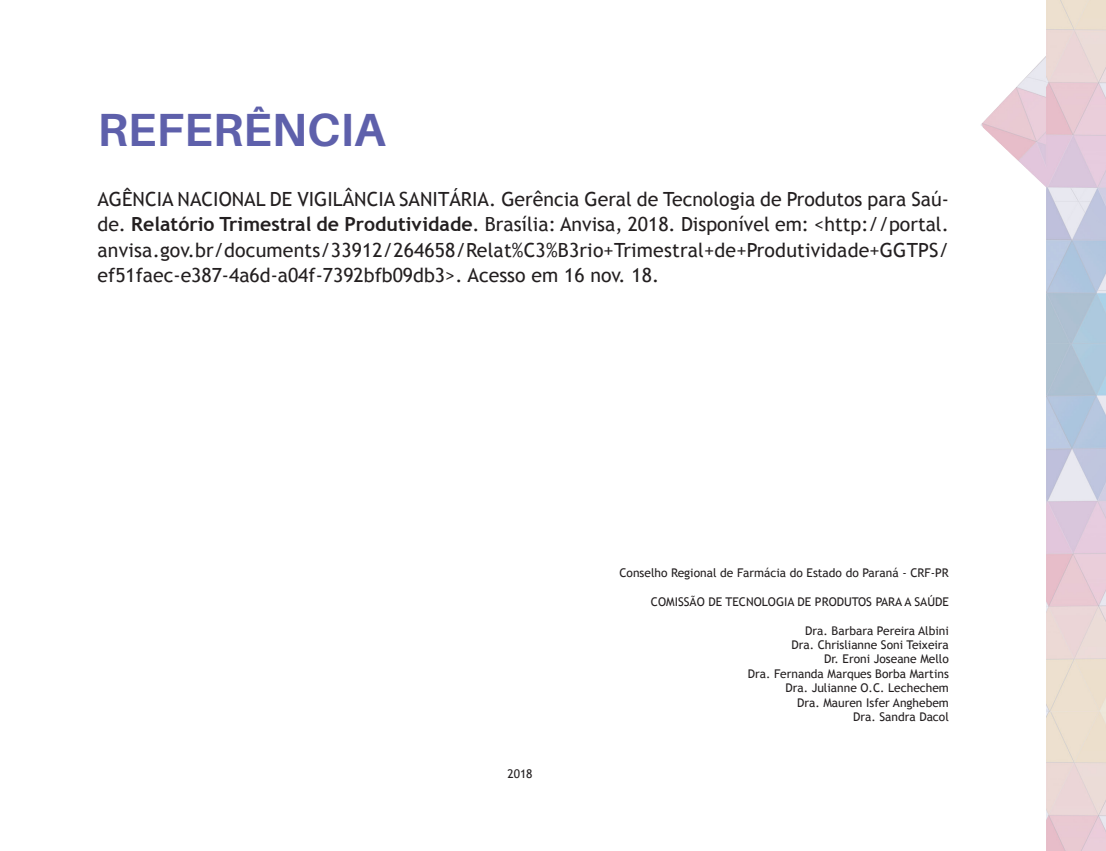
<style>
.page{position:relative;width:1106px;height:851px;background:#fff}
.page>*{position:absolute;margin:0;border:0;box-sizing:border-box;transform-origin:0 0}
.t1{font:700 46.5px "Aileron";color:#5e60ab}
.t2{font:19.5px/25.5px "Trebuchet MS";color:#231f20;text-align:justify}
.t3{font:12px "Trebuchet MS";color:#231f20}
.s1{font-weight:700}
</style>
<div class="page">
<img style="left:981px;top:0;width:125px;height:850px">
<p class="t1" style="left:97px;top:104px;width:290px">REFERÊNCIA</p>
<p class="t2" style="left:97px;top:186px;width:853px">AGÊNCIA NACIONAL DE VIGILÂNCIA SANITÁRIA. Gerência Geral de Tecnologia de Produtos para Saú&shy;de. <span class="s1">Relatório Trimestral de Produtividade</span>. Brasília: Anvisa, 2018. Disponível em: &lt;http://portal. anvisa.gov.br/documents/33912/264658/Relat%C3%B3rio+Trimestral+de+Produtividade+GGTPS/ ef51faec-e387-4a6d-a04f-7392bfb09db3&gt;. Acesso em 16 nov. 18.</p>
<p class="t3" style="left:507px;top:766px;width:27px">2018</p>
<p class="t3" style="left:619px;top:565px;width:331px">Conselho Regional de Farmácia do Estado do Paraná - CRF-PR</p>
<p class="t3" style="left:651px;top:594px;width:299px">COMISSÃO DE TECNOLOGIA DE PRODUTOS PARA A SAÚDE</p>
<p class="t3" style="left:805px;top:623px;width:145px">Dra. Barbara Pereira Albini</p>
<p class="t3" style="left:791px;top:637px;width:159px">Dra. Chrislianne Soni Teixeira</p>
<p class="t3" style="left:824px;top:652px;width:126px">Dr. Eroni Joseane Mello</p>
<p class="t3" style="left:747px;top:666px;width:203px">Dra. Fernanda Marques Borba Martins</p>
<p class="t3" style="left:785px;top:680px;width:165px">Dra. Julianne O.C. Lechechem</p>
<p class="t3" style="left:797px;top:695px;width:153px">Dra. Mauren Isfer Anghebem</p>
<p class="t3" style="left:853px;top:709px;width:97px">Dra. Sandra Dacol</p>
</div>
